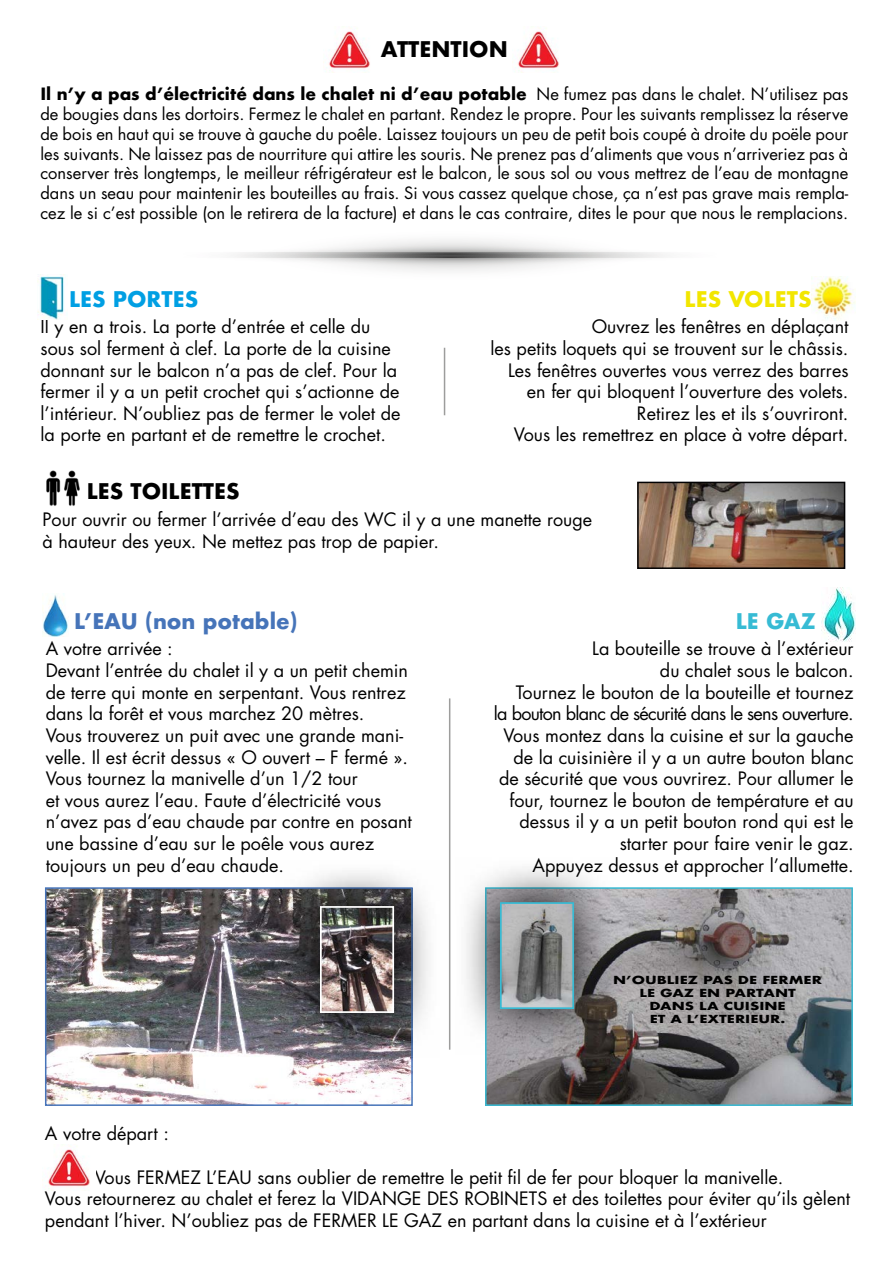
<style>
.page{position:relative;width:893px;height:1263px;background:#fff}
.page>*{position:absolute;margin:0;border:0;box-sizing:border-box;transform-origin:0 0}
.t1{font:700 21px "Futura";color:#000}
.t2{font:700 21px "Futura";color:#4674b9}
.t3{font:700 21px "Futura";color:#009fe3}
.t4{font:700 21px "Futura";color:#f2e600}
.t5{font:700 21px "Futura";color:#37bbd4}
.t6{font:18px/21.6px "Futura";color:#000}
.t7{font:16.5px/19.8px "Futura";color:#000;text-align:justify}
.t8{font:700 10.8px/12.9px "Futura";color:#000;text-align:center;scale:1.33 1}
.s1{font-weight:700}
</style>
<div class="page">
<svg style="left:277px;top:258px;width:347px;height:13px"></svg>
<svg style="left:235px;top:243px;width:430px;height:15px"></svg>
<img style="left:512px;top:31px;width:47px;height:41px">
<img style="left:323px;top:31px;width:47px;height:41px">
<hr style="left:444px;top:348px;width:1px;height:67px;background:#9d9d9c">
<img style="left:812px;top:277px;width:44px;height:44px">
<img style="left:37px;top:275px;width:27px;height:44px">
<img style="left:46px;top:470px;width:34px;height:36px">
<img style="left:640px;top:485px;width:202px;height:81px">
<div style="left:637px;top:482px;width:208px;height:87px;border:2px solid #020203"></div>
<hr style="left:449px;top:698px;width:1px;height:352px;background:#9d9d9c">
<img style="left:822px;top:588px;width:34px;height:53px">
<img style="left:43px;top:593px;width:25px;height:43px">
<img style="left:488px;top:890px;width:362px;height:213px">
<div style="left:485px;top:887px;width:368px;height:219px;border:2px solid #38bad3"></div>
<img style="left:48px;top:890px;width:362px;height:213px">
<div style="left:45px;top:887px;width:368px;height:219px;border:2px solid #4674b9"></div>
<svg style="left:466px;top:869px;width:153px;height:185px"></svg>
<img style="left:503px;top:905px;width:68px;height:101px">
<div style="left:500px;top:902px;width:74px;height:107px;border:2px solid #38bad3"></div>
<svg style="left:275px;top:873px;width:154px;height:185px"></svg>
<img style="left:323px;top:909px;width:68px;height:101px">
<div style="left:320px;top:906px;width:74px;height:107px;border:2px solid #fff"></div>
<img style="left:45px;top:1146px;width:45px;height:44px">
<p class="t1" style="left:381px;top:34px;width:128px">ATTENTION</p>
<p class="t7" style="left:40px;top:84px;width:809px"><span class="s1">Il n’y a pas d’électricité dans le chalet ni d’eau potable</span> Ne fumez pas dans le chalet. N’utilisez pas de bougies dans les dortoirs. Fermez le chalet en partant. Rendez le propre. Pour les suivants remplissez la réserve de bois en haut qui se trouve à gauche du poêle. Laissez toujours un peu de petit bois coupé à droite du poële pour les suivants. Ne laissez pas de nourriture qui attire les souris. Ne prenez pas d’aliments que vous n’arriveriez pas à conserver très longtemps, le meilleur réfrigérateur est le balcon, le sous sol ou vous mettrez de l’eau de montagne dans un seau pour maintenir les bouteilles au frais. Si vous cassez quelque chose, ça n’est pas grave mais rempla&shy;cez le si c’est possible (on le retirera de la facture) et dans le cas contraire, dites le pour que nous le remplacions.</p>
<p class="t3" style="left:69px;top:284px;width:131px">LES PORTES</p>
<p class="t4" style="left:685px;top:284px;width:129px">LES VOLETS</p>
<p class="t6" style="left:41px;top:316px;width:361px">Il y en a trois. La porte d’entrée et celle du sous sol ferment à clef. La porte de la cuisine donnant sur le balcon n’a pas de clef. Pour la fermer il y a un petit crochet qui s’actionne de l’intérieur. N’oubliez pas de fermer le volet de la porte en partant et de remettre le crochet.</p>
<p class="t6" style="left:490px;top:316px;width:360px;text-align:right">Ouvrez les fenêtres en déplaçant<br>les petits loquets qui se trouvent sur le châssis.<br>Les fenêtres ouvertes vous verrez des barres en fer qui bloquent l’ouverture des volets.<br>Retirez les et ils s’ouvriront.<br>Vous les remettrez en place à votre départ.</p>
<p class="t1" style="left:87px;top:476px;width:154px">LES TOILETTES</p>
<p class="t6" style="left:43px;top:509px;width:551px">Pour ouvrir ou fermer l’arrivée d’eau des WC il y a une manette rouge à hauteur des yeux. Ne mettez pas trop de papier.</p>
<p class="t2" style="left:74px;top:606px;width:225px">L’EAU (non potable)</p>
<p class="t6" style="left:46px;top:638px;width:368px">A votre arrivée :<br>Devant l’entrée du chalet il y a un petit chemin de terre qui monte en serpentant. Vous rentrez dans la forêt et vous marchez 20 mètres.<br>Vous trouverez un puit avec une grande mani&shy;velle. Il est écrit dessus « O ouvert – F fermé ».<br>Vous tournez la manivelle d’un 1/2 tour<br>et vous aurez l’eau. Faute d’électricité vous n’avez pas d’eau chaude par contre en posant une bassine d’eau sur le poêle vous aurez toujours un peu d’eau chaude.</p>
<p class="t5" style="left:736px;top:606px;width:82px">LE GAZ</p>
<p class="t6" style="left:494px;top:638px;width:361px;text-align:right">La bouteille se trouve à l’extérieur<br>du chalet sous le balcon.<br>Tournez le bouton de la bouteille et tournez<br>la bouton blanc de sécurité dans le sens ouverture.<br>Vous montez dans la cuisine et sur la gauche de la cuisinière il y a un autre bouton blanc de sécurité que vous ouvrirez. Pour allumer le four, tournez le bouton de température et au dessus il y a un petit bouton rond qui est le starter pour faire venir le gaz.<br>Appuyez dessus et approcher l’allumette.</p>
<p class="t8" style="left:613px;top:973px;width:159px">N’OUBLIEZ PAS DE FERMER<br>LE GAZ EN PARTANT<br>DANS LA CUISINE<br>ET A L’EXTERIEUR.</p>
<p class="t6" style="left:45px;top:1122px;width:126px">A votre départ :</p>
<p class="t6" style="left:45px;top:1166px;width:807px;text-indent:50px">Vous FERMEZ L’EAU sans oublier de remettre le petit fil de fer pour bloquer la manivelle.<br>Vous retournerez au chalet et ferez la VIDANGE DES ROBINETS et des toilettes pour éviter qu’ils gèlent pendant l’hiver. N’oubliez pas de FERMER LE GAZ en partant dans la cuisine et à l’extérieur</p>
</div>
